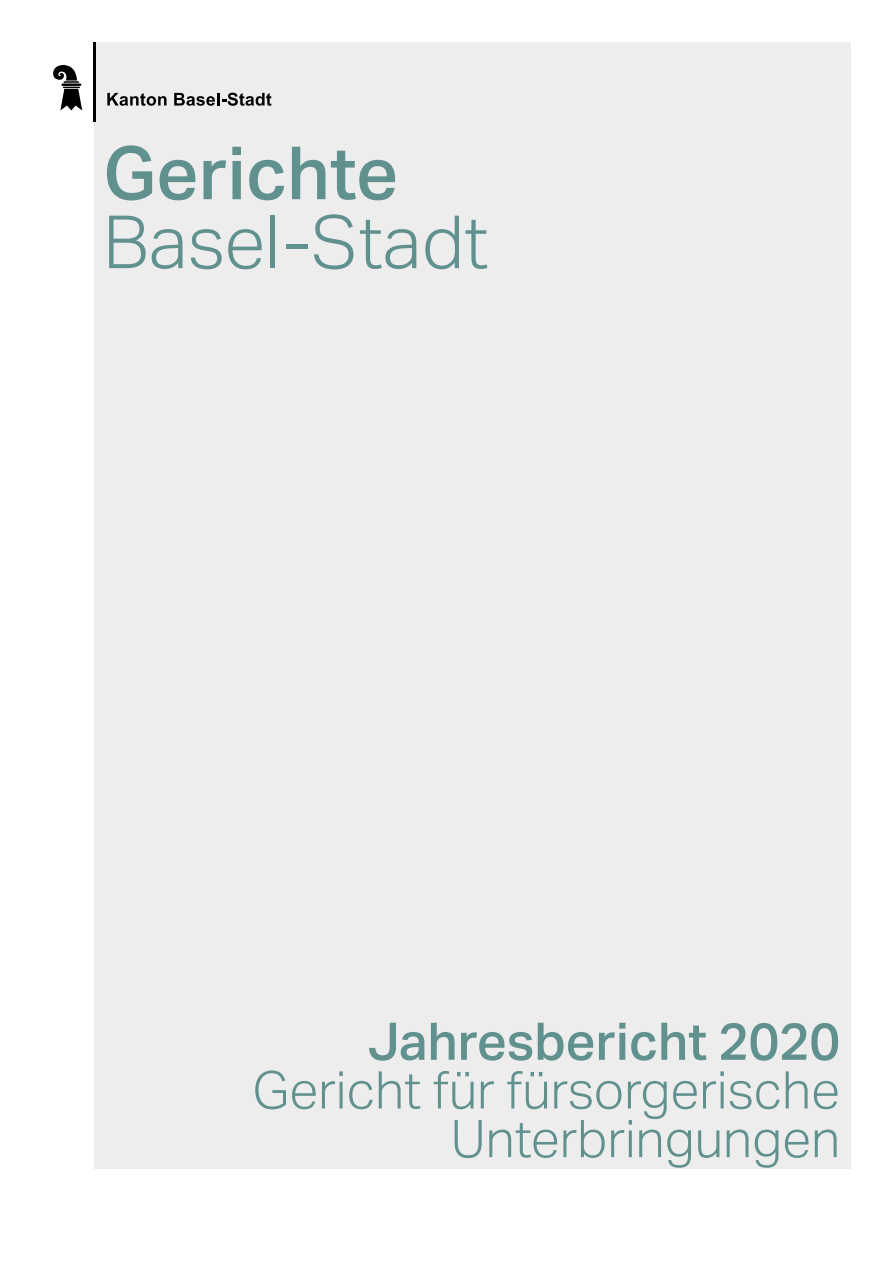
<style>
.page{position:relative;width:893px;height:1263px;background:#fff}
.page>*{position:absolute;margin:0;border:0;box-sizing:border-box;transform-origin:0 0}
.t1{font:300 73.5px "Aktiv Grotesk";color:#61918f}
.t2{font:500 73.5px "Aktiv Grotesk";color:#61918f}
.t3{font:300 51.9px/48.6px "Aktiv Grotesk";color:#61918f;text-align:right}
.t4{font:500 51.9px "Aktiv Grotesk";color:#61918f}
</style>
<div class="page">
<div style="left:94px;top:43px;width:756px;height:1126px;background:#ededed"></div>
<svg style="left:107px;top:93px;width:59px;height:13px"></svg>
<svg style="left:174px;top:93px;width:97px;height:13px"></svg>
<svg style="left:53px;top:65px;width:29px;height:45px"></svg>
<hr style="left:94px;top:42px;width:2px;height:80px;background:#000">
<h1 class="t2" style="left:103px;top:131px;width:297px">Gerichte</h1>
<h1 class="t1" style="left:103px;top:200px;width:387px">Basel-Stadt</h1>
<p class="t4" style="left:368px;top:1011px;width:474px">Jahresbericht 2020</p>
<p class="t3" style="left:252px;top:1066px;width:589px">Gericht für fürsorgerische<br>Unterbringungen</p>
</div>
